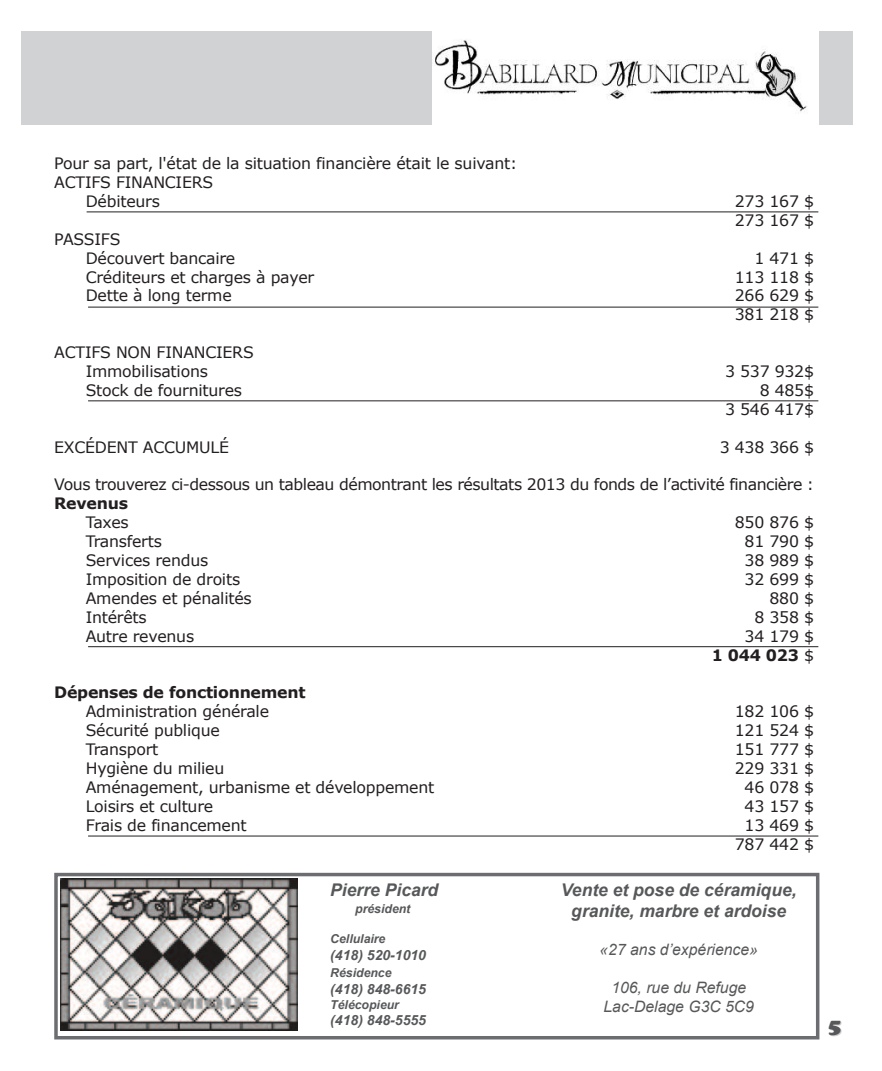
<style>
.page{position:relative;width:882px;height:1071px;background:#fff}
.page>*{position:absolute;margin:0;border:0;box-sizing:border-box;transform-origin:0 0}
.t1{font:21px "Cooper Black Std";color:#57585a}
.t2{font:italic 700 17.5px/21px "Arial";color:#57585a;text-align:center}
.t3{font:15.75px/18.9px "Verdana";letter-spacing:-.015em;color:#231f20}
.t4{font:italic 15.75px/18.9px "Arial";color:#57585a;text-align:center}
.t5{font:700 15.75px "Verdana";letter-spacing:-.015em;color:#231f20}
.t6{font:italic 700 14px "Arial";color:#57585a}
.t7{font:italic 700 12.25px "Arial";color:#57585a}
.s1{font-weight:700}
</style>
<div class="page">
<div style="left:22px;top:32px;width:831px;height:93px;background:#d1d2d4"></div>
<div style="left:432px;top:31px;width:386px;height:95px;background:#fff"></div>
<img style="left:432px;top:40px;width:375px;height:72px">
<div style="left:54px;top:873px;width:765px;height:166px;border:4px solid #6c6d70"></div>
<img style="left:61px;top:879px;width:236px;height:152px">
<hr style="left:87px;top:212px;width:731px;height:1px;background:#231f20">
<hr style="left:88px;top:307px;width:730px;height:1px;background:#231f20">
<hr style="left:88px;top:401px;width:730px;height:1px;background:#231f20">
<hr style="left:88px;top:646px;width:730px;height:1px;background:#231f20">
<hr style="left:88px;top:836px;width:730px;height:1px;background:#231f20">
<p class="t3" style="left:54px;top:153px;width:465px">Pour sa part, l'état de la situation financière était le suivant:</p>
<p class="t3" style="left:54px;top:172px;width:160px">ACTIFS FINANCIERS</p>
<p class="t3" style="left:86px;top:191px;width:76px">Débiteurs</p>
<p class="t3" style="left:735px;top:191px;width:81px">273 167 $<br>273 167 $</p>
<p class="t3" style="left:86px;top:229px;width:151px;text-indent:-32px">PASSIFS<br>Découvert bancaire</p>
<p class="t3" style="left:754px;top:248px;width:61px">1 471 $</p>
<p class="t3" style="left:86px;top:267px;width:230px">Créditeurs et charges à payer</p>
<p class="t3" style="left:735px;top:267px;width:81px">113 118 $</p>
<p class="t3" style="left:86px;top:286px;width:148px">Dette à long terme</p>
<p class="t3" style="left:735px;top:286px;width:81px">266 629 $<br>381 218 $</p>
<p class="t3" style="left:86px;top:342px;width:170px;text-indent:-31px">ACTIFS NON FINANCIERS<br>Immobilisations</p>
<p class="t3" style="left:725px;top:361px;width:91px">3 537 932$</p>
<p class="t3" style="left:86px;top:380px;width:158px">Stock de fournitures</p>
<p class="t3" style="left:725px;top:380px;width:91px;text-align:right">8 485$<br>3 546 417$</p>
<p class="t3" style="left:54px;top:437px;width:176px">EXCÉDENT ACCUMULÉ</p>
<p class="t3" style="left:720px;top:437px;width:96px">3 438 366 $</p>
<p class="t3" style="left:54px;top:475px;width:761px">Vous trouverez ci-dessous un tableau démontrant les résultats 2013 du fonds de l’activité financière :</p>
<p class="t5" style="left:54px;top:493px;width:75px">Revenus</p>
<p class="t3" style="left:86px;top:512px;width:45px">Taxes</p>
<p class="t3" style="left:735px;top:512px;width:81px">850 876 $</p>
<p class="t3" style="left:86px;top:531px;width:78px">Transferts</p>
<p class="t3" style="left:745px;top:531px;width:71px">81 790 $</p>
<p class="t3" style="left:86px;top:550px;width:124px">Services rendus</p>
<p class="t3" style="left:745px;top:550px;width:71px">38 989 $</p>
<p class="t3" style="left:86px;top:569px;width:156px">Imposition de droits</p>
<p class="t3" style="left:745px;top:569px;width:71px">32 699 $</p>
<p class="t3" style="left:86px;top:588px;width:168px">Amendes et pénalités</p>
<p class="t3" style="left:769px;top:588px;width:46px">880 $</p>
<p class="t3" style="left:86px;top:607px;width:63px">Intérêts</p>
<p class="t3" style="left:754px;top:607px;width:61px">8 358 $</p>
<p class="t3" style="left:86px;top:626px;width:110px">Autre revenus</p>
<p class="t3" style="left:712px;top:626px;width:104px;text-align:right">34 179 $<br><span class="s1">1 044 023</span> $</p>
<p class="t5" style="left:54px;top:682px;width:253px">Dépenses de fonctionnement</p>
<p class="t3" style="left:86px;top:701px;width:185px">Administration générale</p>
<p class="t3" style="left:735px;top:701px;width:81px">182 106 $</p>
<p class="t3" style="left:86px;top:720px;width:136px">Sécurité publique</p>
<p class="t3" style="left:735px;top:720px;width:81px">121 524 $</p>
<p class="t3" style="left:86px;top:739px;width:74px">Transport</p>
<p class="t3" style="left:735px;top:739px;width:81px">151 777 $</p>
<p class="t3" style="left:86px;top:758px;width:140px">Hygiène du milieu</p>
<p class="t3" style="left:735px;top:758px;width:81px">229 331 $</p>
<p class="t3" style="left:86px;top:777px;width:350px">Aménagement, urbanisme et développement</p>
<p class="t3" style="left:745px;top:777px;width:71px">46 078 $</p>
<p class="t3" style="left:86px;top:796px;width:129px">Loisirs et culture</p>
<p class="t3" style="left:745px;top:796px;width:71px">43 157 $</p>
<p class="t3" style="left:86px;top:815px;width:162px">Frais de financement</p>
<p class="t3" style="left:735px;top:815px;width:81px;text-align:right">13 469 $<br>787 442 $</p>
<p class="t2" style="left:330px;top:879px;width:109px">Pierre Picard</p>
<p class="t7" style="left:355px;top:902px;width:57px">président</p>
<p class="t7" style="left:330px;top:932px;width:57px">Cellulaire</p>
<p class="t6" style="left:330px;top:948px;width:97px">(418) 520-1010</p>
<p class="t7" style="left:330px;top:966px;width:63px">Résidence</p>
<p class="t6" style="left:330px;top:981px;width:97px">(418) 848-6615</p>
<p class="t7" style="left:330px;top:998px;width:70px">Télécopieur</p>
<p class="t6" style="left:330px;top:1013px;width:97px">(418) 848-5555</p>
<p class="t2" style="left:561px;top:879px;width:237px">Vente et pose de céramique, granite, marbre et ardoise</p>
<p class="t4" style="left:600px;top:940px;width:160px">«27 ans d’expérience»</p>
<p class="t4" style="left:603px;top:978px;width:152px">106, rue du Refuge<br>Lac-Delage G3C 5C9</p>
<h1 class="t1" style="left:828px;top:1018px;width:15px">5</h1>
</div>
